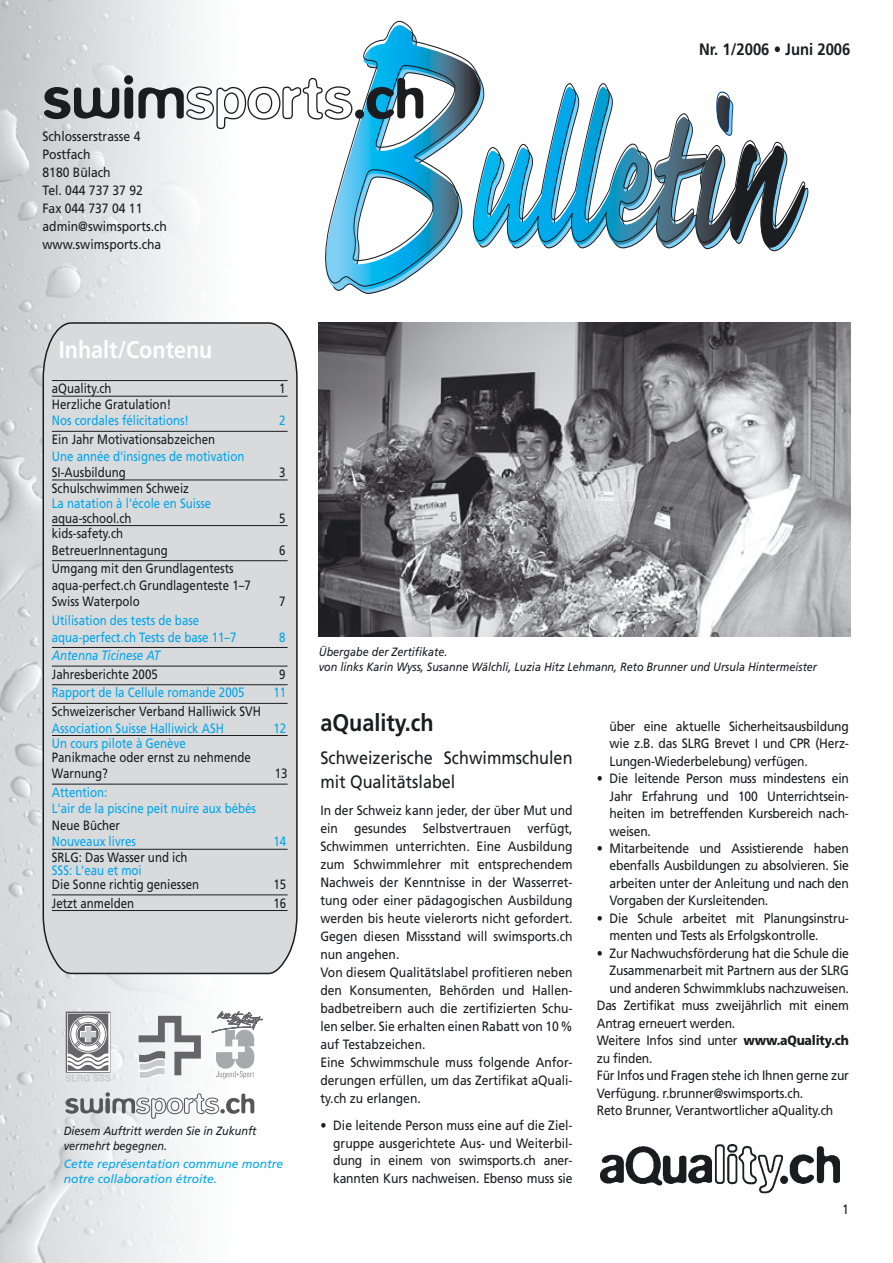
<style>
.page{position:relative;width:893px;height:1263px;background:#fff}
.page>*{position:absolute;margin:0;border:0;box-sizing:border-box;transform-origin:0 0}
.t1{font:700 24px "Frutiger";color:#fff;scale:.9 1}
.t2{font:700 24px "Frutiger";color:#1b1c20;scale:.9 1}
.t3{font:18px/24px "Frutiger";color:#1b1c20;scale:.9 1}
.t4{font:700 16.5px "Frutiger";color:#1b1c20;scale:.9 1}
.t5{font:13.5px/18px "Frutiger";color:#1b1c20;text-align:justify;scale:.9 1}
.t6{font:13.5px/16.5px "Frutiger";color:#1b1c20;scale:.85 1}
.t7{font:13.5px/16.5px "Frutiger";color:#00a6eb;scale:.85 1}
.t8{font:italic 13.5px "Frutiger";color:#00a6eb;scale:.85 1}
.t9{font:italic 12px/15px "Frutiger";color:#1b1c20;scale:.9 1}
.t10{font:italic 12px/15px "Frutiger";color:#00a6eb}
.s1{font-weight:900}
</style>
<div class="page">
<svg style="left:485px;top:83px;width:320px;height:162px"></svg>
<img style="left:0;top:0;width:255px;height:1263px">
<div style="left:42px;top:321px;width:256px;height:654px;background:#d8dadc"></div>
<svg style="left:44px;top:20px;width:441px;height:274px"></svg>
<img style="left:319px;top:322px;width:531px;height:315px">
<svg style="left:139px;top:1016px;width:62px;height:64px"></svg>
<svg style="left:211px;top:1007px;width:52px;height:72px"></svg>
<svg style="left:61px;top:1007px;width:50px;height:74px"></svg>
<svg style="left:61px;top:1092px;width:193px;height:32px"></svg>
<img style="left:601px;top:1145px;width:238px;height:48px">
<p class="t5" style="left:43px;top:128px;width:140px;text-align:left">Schlosserstrasse 4<br>Postfach<br>8180 Bülach<br>Tel. 044 737 37 92<br>Fax 044 737 04 11 admin@swimsports.ch www.swimsports.cha</p>
<p class="t4" style="left:699px;top:43px;width:170px">Nr. 1/2006 • Juni 2006</p>
<h1 class="t1" style="left:59px;top:340px;width:172px">Inhalt/Contenu</h1>
<p class="t6" style="left:52px;top:381px;width:72px">aQuality.ch</p>
<p class="t6" style="left:279px;top:381px;width:9px">1</p>
<p class="t6" style="left:52px;top:397px;width:142px">Herzliche Gratulation!</p>
<p class="t7" style="left:52px;top:413px;width:163px">Nos cordales félicitations!</p>
<p class="t7" style="left:279px;top:413px;width:9px">2</p>
<p class="t6" style="left:52px;top:432px;width:194px">Ein Jahr Motivationsabzeichen</p>
<p class="t7" style="left:52px;top:449px;width:228px">Une année d'insignes de motivation</p>
<p class="t6" style="left:52px;top:465px;width:88px">SI-Ausbildung</p>
<p class="t6" style="left:279px;top:465px;width:9px">3</p>
<p class="t6" style="left:52px;top:481px;width:163px">Schulschwimmen Schweiz</p>
<p class="t7" style="left:52px;top:496px;width:189px">La natation à l'école en Suisse</p>
<p class="t6" style="left:52px;top:511px;width:95px">aqua-school.ch</p>
<p class="t6" style="left:279px;top:511px;width:9px">5</p>
<p class="t6" style="left:52px;top:526px;width:138px">kids-safety.ch<br>BetreuerInnentagung</p>
<p class="t6" style="left:279px;top:543px;width:9px">6</p>
<p class="t6" style="left:52px;top:561px;width:236px">Umgang mit den Grundlagentests aqua-perfect.ch Grundlagenteste 1–7<br>Swiss Waterpolo</p>
<p class="t7" style="left:52px;top:613px;width:219px">Utilisation des tests de base aqua-perfect.ch Tests de base 11–7</p>
<p class="t6" style="left:279px;top:594px;width:9px">7</p>
<p class="t7" style="left:279px;top:630px;width:9px">8</p>
<p class="t8" style="left:52px;top:650px;width:129px">Antenna Ticinese AT</p>
<p class="t6" style="left:52px;top:667px;width:126px">Jahresberichte 2005</p>
<p class="t6" style="left:279px;top:667px;width:9px">9</p>
<p class="t7" style="left:52px;top:685px;width:228px">Rapport de la Cellule romande 2005</p>
<p class="t7" style="left:274px;top:685px;width:17px">11</p>
<p class="t6" style="left:52px;top:704px;width:248px">Schweizerischer Verband Halliwick SVH</p>
<p class="t7" style="left:52px;top:721px;width:204px">Association Suisse Halliwick ASH</p>
<p class="t7" style="left:274px;top:721px;width:17px">12</p>
<p class="t7" style="left:52px;top:736px;width:159px">Un cours pilote à Genève</p>
<p class="t6" style="left:52px;top:750px;width:236px">Panikmache oder ernst zu nehmende<br>Warnung?</p>
<p class="t6" style="left:275px;top:766px;width:17px">13</p>
<p class="t7" style="left:52px;top:785px;width:242px">Attention:<br>L'air de la piscine peit nuire aux bébés</p>
<p class="t6" style="left:52px;top:818px;width:82px">Neue Bücher</p>
<p class="t7" style="left:52px;top:834px;width:101px">Nouveaux livres</p>
<p class="t7" style="left:274px;top:834px;width:17px">14</p>
<p class="t6" style="left:52px;top:850px;width:161px">SRLG: Das Wasser und ich</p>
<p class="t7" style="left:52px;top:863px;width:107px">SSS: L'eau et moi</p>
<p class="t6" style="left:52px;top:877px;width:175px">Die Sonne richtig geniessen</p>
<p class="t6" style="left:274px;top:877px;width:17px">15</p>
<p class="t6" style="left:52px;top:896px;width:98px">Jetzt anmelden</p>
<p class="t6" style="left:274px;top:896px;width:17px">16</p>
<p class="t9" style="left:64px;top:1124px;width:216px">Diesem Auftritt werden Sie in Zukunft vermehrt begegnen.</p>
<p class="t10" style="left:64px;top:1157px;width:221px">Cette représentation commune montre notre collaboration étroite.</p>
<p class="t9" style="left:319px;top:645px;width:555px">Übergabe der Zertifikate.<br>von links Karin Wyss, Susanne Wälchli, Luzia Hitz Lehmann, Reto Brunner und Ursula Hintermeister</p>
<h1 class="t2" style="left:320px;top:712px;width:127px">aQuality.ch</h1>
<h2 class="t3" style="left:320px;top:747px;width:282px">Schweizerische Schwimmschulen mit Qualitätslabel</h2>
<p class="t5" style="left:320px;top:802px;width:282px;text-align:left">In der Schweiz kann jeder, der über Mut und ein gesundes Selbstvertrauen verfügt, Schwimmen unterrichten. Eine Ausbildung zum Schwimmlehrer mit entsprechendem Nachweis der Kenntnisse in der Wasserret&shy;tung oder einer pädagogischen Ausbildung werden bis heute vielerorts nicht gefordert.<br>Gegen diesen Missstand will swimsports.ch nun angehen.<br>Von diesem Qualitätslabel profitieren neben den Konsumenten, Behörden und Hallen&shy;badbetreibern auch die zertifizierten Schu&shy;len selber. Sie erhalten einen Rabatt von 10 % auf Testabzeichen.<br>Eine Schwimmschule muss folgende Anfor&shy;derungen erfüllen, um das Zertifikat aQuali&shy;ty.ch zu erlangen.</p>
<p class="t5" style="left:333px;top:1117px;width:267px;text-indent:-13px">• Die leitende Person muss eine auf die Ziel&shy;gruppe ausgerichtete Aus- und Weiterbil&shy;dung in einem von swimsports.ch aner&shy;kannten Kurs nachweisen. Ebenso muss sie</p>
<p class="t5" style="left:610px;top:718px;width:267px;line-height:17.4px">über eine aktuelle Sicherheitsausbildung wie z.B. das SLRG Brevet I und CPR (Herz-Lungen-Wiederbelebung) verfügen.</p>
<p class="t5" style="left:610px;top:771px;width:267px;line-height:17.4px;text-indent:-13px">• Die leitende Person muss mindestens ein Jahr Erfahrung und 100 Unterrichtsein&shy;heiten im betreffenden Kursbereich nach&shy;weisen.</p>
<p class="t5" style="left:610px;top:841px;width:267px;line-height:17.4px;text-indent:-13px">• Mitarbeitende und Assistierende haben ebenfalls Ausbildungen zu absolvieren. Sie arbeiten unter der Anleitung und nach den Vorgaben der Kursleitenden.</p>
<p class="t5" style="left:610px;top:910px;width:267px;line-height:17.4px;text-indent:-13px">• Die Schule arbeitet mit Planungsinstru&shy;menten und Tests als Erfolgskontrolle.</p>
<p class="t5" style="left:597px;top:945px;width:282px">• Zur Nachwuchsförderung hat die Schule die</p>
<p class="t5" style="left:610px;top:963px;width:267px">Zusammenarbeit mit Partnern aus der SLRG</p>
<p class="t5" style="left:610px;top:980px;width:267px">und anderen Schwimmklubs nachzuweisen.</p>
<p class="t5" style="left:597px;top:998px;width:282px">Das Zertifikat muss zweijährlich mit einem</p>
<p class="t5" style="left:597px;top:1015px;width:155px">Antrag erneuert werden.</p>
<p class="t5" style="left:597px;top:1032px;width:282px">Weitere Infos sind unter <span class="s1">www.aQuality.ch</span></p>
<p class="t5" style="left:597px;top:1050px;width:63px">zu finden.</p>
<p class="t5" style="left:597px;top:1067px;width:282px">Für Infos und Fragen stehe ich Ihnen gerne zur</p>
<p class="t5" style="left:597px;top:1085px;width:231px">Verfügung. r.brunner@swimsports.ch.</p>
<p class="t5" style="left:597px;top:1102px;width:264px">Reto Brunner, Verantwortlicher aQuality.ch</p>
<p class="t5" style="left:842px;top:1201px;width:9px">1</p>
</div>
